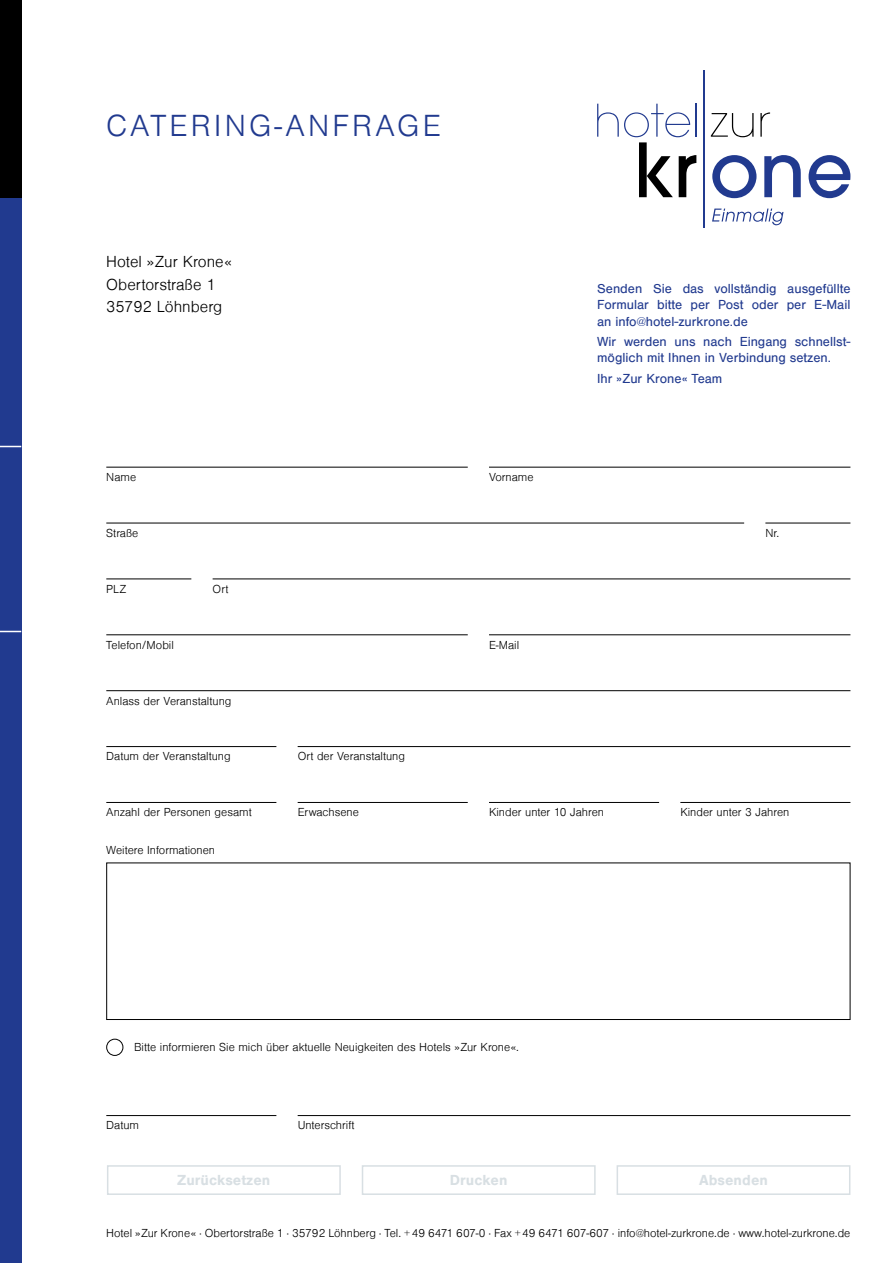
<style>
.page{position:relative;width:893px;height:1263px;background:#fff}
.page>*{position:absolute;margin:0;border:0;box-sizing:border-box;transform-origin:0 0}
.t1{font:31.5px "Sans CE Light";letter-spacing:.1em;color:#213a8f}
.t2{font:16.5px/22.5px "Sans CE Light";color:#000}
.t3{font:15px "Sans CE Bold";letter-spacing:.005em;color:#d8dfe3}
.t4{font:13.5px/16.2px "Sans CE";color:#213a8f;text-align:justify}
.t5{font:12px "Sans CE Light";color:#000}
</style>
<div class="page">
<div style="left:0;top:197px;width:21px;height:1066px;background:#213a8f"></div>
<div style="left:0;top:0;width:21px;height:197px;background:#000"></div>
<svg style="left:0;top:446px;width:21px;height:1px"></svg>
<svg style="left:0;top:631px;width:21px;height:1px"></svg>
<svg style="left:712px;top:155px;width:44px;height:43px"></svg>
<svg style="left:764px;top:155px;width:37px;height:42px"></svg>
<svg style="left:809px;top:155px;width:41px;height:43px"></svg>
<svg style="left:712px;top:209px;width:71px;height:16px"></svg>
<svg style="left:597px;top:104px;width:99px;height:93px"></svg>
<hr style="left:695px;top:104px;width:1px;height:33px;background:#213a8f">
<hr style="left:703px;top:70px;width:2px;height:157px;background:#213a8f">
<svg style="left:711px;top:113px;width:43px;height:24px"></svg>
<svg style="left:760px;top:112px;width:10px;height:25px"></svg>
<hr style="left:106px;top:467px;width:362px;height:1px;background:#000">
<hr style="left:489px;top:467px;width:361px;height:1px;background:#000">
<hr style="left:106px;top:523px;width:638px;height:1px;background:#000">
<hr style="left:765px;top:523px;width:85px;height:1px;background:#000">
<hr style="left:106px;top:578px;width:85px;height:1px;background:#000">
<hr style="left:213px;top:578px;width:637px;height:1px;background:#000">
<hr style="left:106px;top:634px;width:362px;height:1px;background:#000">
<hr style="left:489px;top:634px;width:361px;height:1px;background:#000">
<hr style="left:106px;top:690px;width:744px;height:1px;background:#000">
<hr style="left:106px;top:746px;width:170px;height:1px;background:#000">
<hr style="left:298px;top:746px;width:552px;height:1px;background:#000">
<hr style="left:106px;top:802px;width:170px;height:1px;background:#000">
<hr style="left:298px;top:802px;width:170px;height:1px;background:#000">
<hr style="left:489px;top:802px;width:170px;height:1px;background:#000">
<hr style="left:680px;top:802px;width:170px;height:1px;background:#000">
<div style="left:106px;top:862px;width:744px;height:158px;border:1px solid #000"></div>
<div style="left:106px;top:1039px;width:17px;height:17px;border:1px solid #000;border-radius:50%"></div>
<hr style="left:106px;top:1115px;width:170px;height:1px;background:#000">
<hr style="left:298px;top:1115px;width:552px;height:1px;background:#000">
<div style="left:107px;top:1165px;width:234px;height:30px;border:2px solid #d8dfe3"></div>
<div style="left:617px;top:1165px;width:233px;height:30px;border:2px solid #d8dfe3"></div>
<div style="left:362px;top:1165px;width:234px;height:30px;border:2px solid #d8dfe3"></div>
<h1 class="t1" style="left:106px;top:109px;width:336px">CATERING-ANFRAGE</h1>
<h2 class="t2" style="left:106px;top:251px;width:127px">Hotel »Zur Krone«<br>Obertorstraße 1<br>35792 Löhnberg</h2>
<p class="t5" style="left:106px;top:471px;width:31px">Name</p>
<p class="t5" style="left:489px;top:471px;width:46px">Vorname</p>
<p class="t4" style="left:597px;top:281px;width:255px">Senden Sie das vollständig ausgefüllte Formular bitte per Post oder per E-Mail an info@hotel-zurkrone.de</p>
<p class="t4" style="left:597px;top:334px;width:255px">Wir werden uns nach Eingang schnellst&shy;möglich mit Ihnen in Verbindung setzen.</p>
<p class="t4" style="left:597px;top:370px;width:127px">Ihr »Zur Krone« Team</p>
<p class="t5" style="left:106px;top:527px;width:34px">Straße</p>
<p class="t5" style="left:765px;top:527px;width:16px">Nr.</p>
<p class="t5" style="left:106px;top:582px;width:21px">PLZ</p>
<p class="t5" style="left:213px;top:582px;width:17px">Ort</p>
<p class="t5" style="left:106px;top:638px;width:69px">Telefon/Mobil</p>
<p class="t5" style="left:489px;top:638px;width:32px">E-Mail</p>
<p class="t5" style="left:106px;top:694px;width:127px">Anlass der Veranstaltung</p>
<p class="t5" style="left:106px;top:750px;width:126px">Datum der Veranstaltung</p>
<p class="t5" style="left:298px;top:750px;width:109px">Ort der Veranstaltung</p>
<p class="t5" style="left:106px;top:806px;width:147px">Anzahl der Personen gesamt</p>
<p class="t5" style="left:298px;top:806px;width:63px">Erwachsene</p>
<p class="t5" style="left:489px;top:806px;width:116px">Kinder unter 10 Jahren</p>
<p class="t5" style="left:680px;top:806px;width:110px">Kinder unter 3 Jahren</p>
<p class="t5" style="left:106px;top:844px;width:110px">Weitere Informationen</p>
<p class="t5" style="left:134px;top:1041px;width:386px">Bitte informieren Sie mich über aktuelle Neuigkeiten des Hotels »Zur Krone«.</p>
<p class="t5" style="left:106px;top:1119px;width:34px">Datum</p>
<p class="t5" style="left:298px;top:1119px;width:58px">Unterschrift</p>
<p class="t3" style="left:177px;top:1171px;width:95px">Zurücksetzen</p>
<p class="t3" style="left:450px;top:1171px;width:59px">Drucken</p>
<p class="t3" style="left:699px;top:1171px;width:70px">Absenden</p>
<p class="t5" style="left:106px;top:1227px;width:746px">Hotel »Zur Krone« · Obertorstraße 1 · 35792 Löhnberg · Tel. +49 6471 607-0 · Fax +49 6471 607-607 · info@hotel-zurkrone.de · www.hotel-zurkrone.de</p>
</div>
